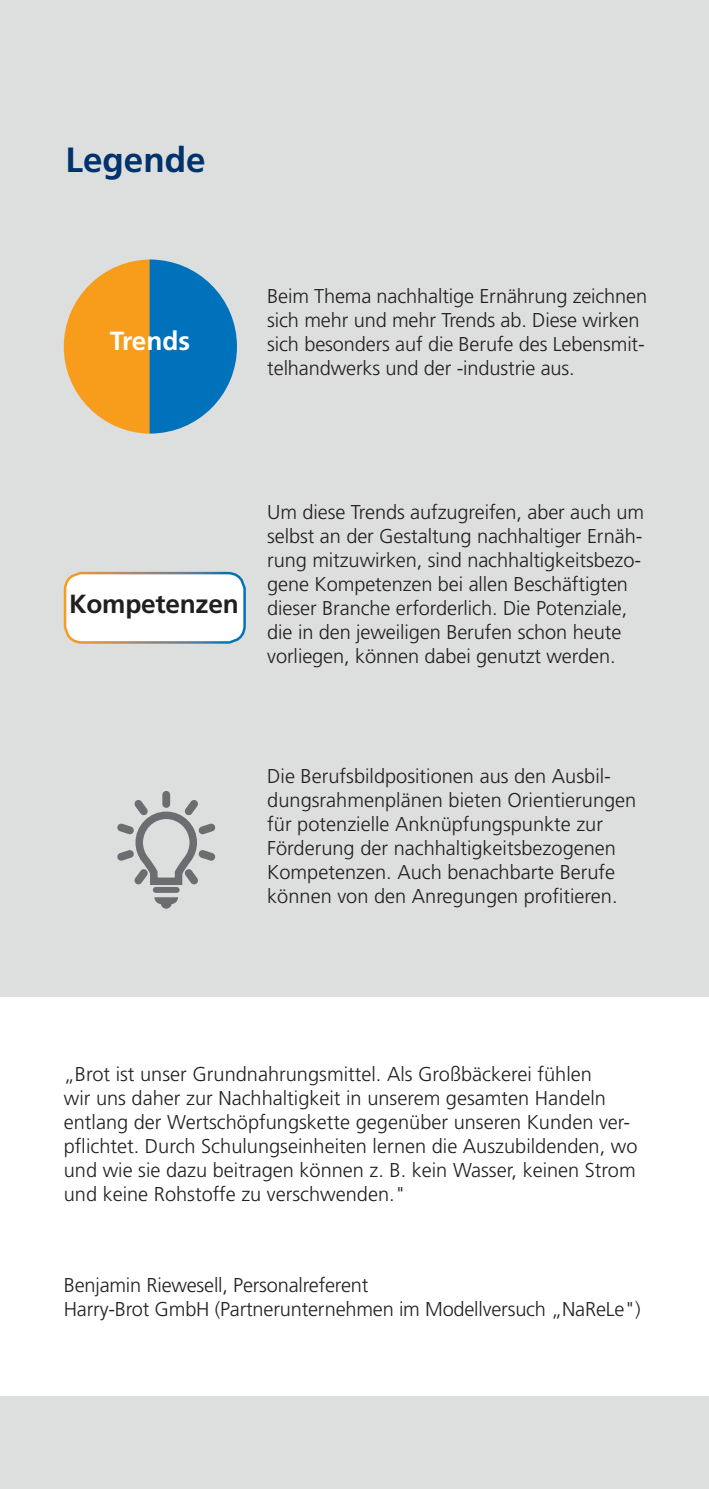
<style>
.page{position:relative;width:709px;height:1489px;background:#fff}
.page>*{position:absolute;margin:0;border:0;box-sizing:border-box;transform-origin:0 0}
.t1{font:700 35px "Frutiger LT Std";color:#00326d}
.t2{font:700 26.25px "Frutiger LT Std";letter-spacing:-.01em;color:#231f20}
.t3{font:700 26.25px "Frutiger LT Std";color:#fff}
.t4{font:300 20px/24px "Frutiger LT Std";letter-spacing:-.005em;color:#231f20}
</style>
<div class="page">
<div style="left:0;top:0;width:709px;height:1488px;background:#dddede"></div>
<div style="left:0;top:997px;width:709px;height:399px;background:#fff"></div>
<svg style="left:64px;top:259px;width:173px;height:174px"></svg>
<div style="left:65px;top:573px;width:179px;height:69px;background:#fff;border-radius:17px"></div>
<div style="left:64px;top:572px;width:182px;height:71px;border:2px solid #fff;border-radius:17px"></div>
<div style="left:153px;top:887px;width:27px;height:5px;background:#6c6d70;border-radius:3px"></div>
<svg style="left:154px;top:897px;width:24px;height:11px"></svg>
<div style="left:162px;top:791px;width:8px;height:16px;background:#6c6d70;border-radius:4px"></div>
<svg style="left:117px;top:799px;width:99px;height:89px"></svg>
<h2 class="t1" style="left:66px;top:139px;width:142px">Legende</h2>
<p class="t3" style="left:110px;top:326px;width:82px">Trends</p>
<p class="t4" style="left:267px;top:284px;width:381px">Beim Thema nachhaltige Ernährung zeichnen sich mehr und mehr Trends ab. Diese wirken</p>
<p class="t4" style="left:267px;top:356px;width:309px">telhandwerks und der -industrie aus.</p>
<p class="t4" style="left:267px;top:332px;width:379px">sich besonders auf die Berufe des Lebensmit-</p>
<p class="t2" style="left:69px;top:588px;width:171px">Kompetenzen</p>
<p class="t4" style="left:267px;top:500px;width:378px">Um diese Trends aufzugreifen, aber auch um</p>
<p class="t4" style="left:267px;top:524px;width:377px">selbst an der Gestaltung nachhaltiger Ernäh&shy;rung mitzuwirken, sind nachhaltigkeitsbezo-</p>
<p class="t4" style="left:267px;top:572px;width:362px">gene Kompetenzen bei allen Beschäftigten dieser Branche erforderlich. Die Potenziale, die in den jeweiligen Berufen schon heute vorliegen, können dabei genutzt werden.</p>
<p class="t4" style="left:267px;top:764px;width:345px">Die Berufsbildpositionen aus den Ausbil-</p>
<p class="t4" style="left:267px;top:788px;width:370px">dungsrahmenplänen bieten Orientierungen für potenzielle Anknüpfungspunkte zur Förderung der nachhaltigkeitsbezogenen Kompetenzen. Auch benachbarte Berufe können von den Anregungen profitieren.</p>
<p class="t4" style="left:64px;top:1062px;width:543px">„Brot ist unser Grundnahrungsmittel. Als Großbäckerei fühlen wir uns daher zur Nachhaltigkeit in unserem gesamten Handeln</p>
<p class="t4" style="left:64px;top:1134px;width:575px;text-align:justify">pflichtet. Durch Schulungseinheiten lernen die Auszubildenden, wo und wie sie dazu beitragen können z. B. kein Wasser, keinen Strom und keine Rohstoffe zu verschwenden."</p>
<p class="t4" style="left:64px;top:1110px;width:568px">entlang der Wertschöpfungskette gegenüber unseren Kunden ver-</p>
<p class="t4" style="left:64px;top:1272px;width:306px">Benjamin Riewesell, Personalreferent</p>
<p class="t4" style="left:64px;top:1296px;width:578px">Harry-Brot GmbH (Partnerunternehmen im Modellversuch „NaReLe")</p>
</div>
